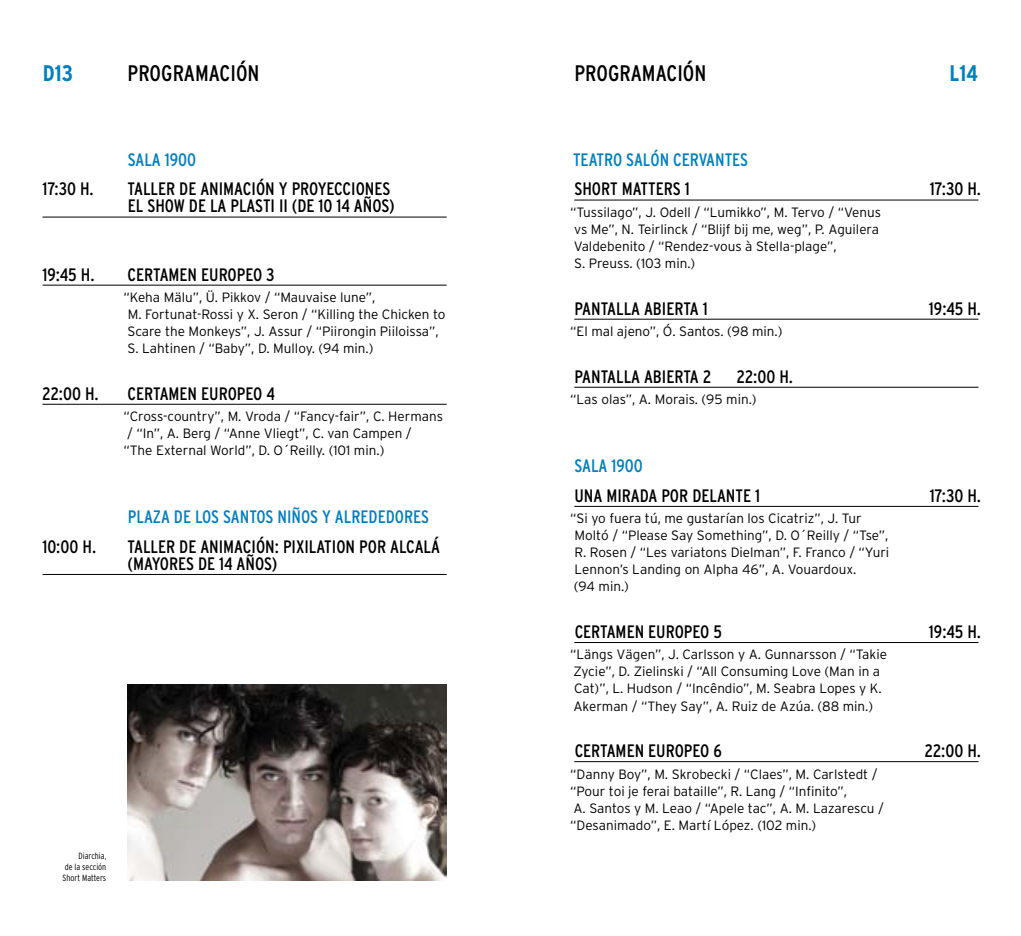
<style>
.page{position:relative;width:1021px;height:936px;background:#fff}
.page>*{position:absolute;margin:0;border:0;box-sizing:border-box;transform-origin:0 0}
.t1{font:condensed 22.5px "Interstate";color:#000}
.t2{font:700 condensed 22.5px "Interstate";color:#0080c0}
.t3{font:condensed 18px/17px "Interstate";color:#000;text-align:right}
.t4{font:condensed 18px "Interstate";color:#0080c0}
.t5{font:300 13.5px/17px "Interstate";color:#000}
.t6{font:300 condensed 9px/10.8px "Interstate";color:#000;text-align:justify}
</style>
<div class="page">
<hr style="left:43px;top:217px;width:403px;height:1px;background:#000">
<hr style="left:43px;top:285px;width:403px;height:1px;background:#000">
<hr style="left:43px;top:404px;width:403px;height:1px;background:#000">
<hr style="left:43px;top:574px;width:403px;height:1px;background:#000">
<img style="left:128px;top:685px;width:318px;height:195px">
<hr style="left:574px;top:200px;width:404px;height:1px;background:#000">
<hr style="left:574px;top:319px;width:404px;height:1px;background:#000">
<hr style="left:574px;top:387px;width:404px;height:1px;background:#000">
<hr style="left:574px;top:506px;width:404px;height:1px;background:#000">
<hr style="left:574px;top:642px;width:404px;height:1px;background:#000">
<hr style="left:574px;top:761px;width:404px;height:1px;background:#000">
<h1 class="t2" style="left:43px;top:60px;width:32px">D13</h1>
<h1 class="t1" style="left:128px;top:60px;width:133px">PROGRAMACIÓN</h1>
<h2 class="t4" style="left:128px;top:149px;width:70px">SALA 1900</h2>
<h2 class="t3" style="left:42px;top:180px;width:68px">17:30 H. TALLE</h2>
<h2 class="t3" style="left:166px;top:180px;width:44px">R DE ANIMACIÓN</h2>
<h2 class="t3" style="left:279px;top:180px;width:57px">Y PROYECCIONE</h2>
<h2 class="t3" style="left:128px;top:180px;width:268px">S<br>EL SHOW DE LA PLASTI II (DE 10 14 AÑOS)</h2>
<h2 class="t3" style="left:42px;top:265px;width:54px">19:45 H.</h2>
<h2 class="t3" style="left:128px;top:265px;width:149px">CERTAMEN EUROPEO 3</h2>
<p class="t5" style="left:123px;top:289px;width:323px">“Keha Mälu”, Ü. Pikkov / “Mauvaise lune”,<br>M. Fortunat-Rossi y X. Seron / “Killing the Chicken to Scare the Monkeys”, J. Assur / “Piirongin Piiloissa”, S. Lahtinen / “Baby”, D. Mulloy. (94 min.)</p>
<h2 class="t3" style="left:42px;top:385px;width:58px">22:00 H.</h2>
<h2 class="t3" style="left:128px;top:385px;width:149px">CERTAMEN EUROPEO 4</h2>
<p class="t5" style="left:123px;top:408px;width:321px">“Cross-country”, M. Vroda / “Fancy-fair”, C. Hermans / “In”, A. Berg / “Anne Vliegt”, C. van Campen /<br>“The External World”, D. O´Reilly. (101 min.)</p>
<h2 class="t4" style="left:128px;top:507px;width:301px">PLAZA DE LOS SANTOS NIÑOS Y ALREDEDORES</h2>
<h2 class="t3" style="left:127px;top:538px;width:314px;text-align:left;text-indent:39px">R DE ANIMACIÓN: PIXILATION POR ALCALÁ (MAYORES DE 14 AÑOS)</h2>
<h2 class="t3" style="left:42px;top:538px;width:55px">10:00 H.</h2>
<h2 class="t3" style="left:128px;top:538px;width:16px">TALLE</h2>
<p class="t6" style="left:63px;top:850px;width:45px;text-indent:16px">Diarchia, de la sección Short Matters</p>
<h1 class="t1" style="left:574px;top:60px;width:133px">PROGRAMACIÓN</h1>
<h1 class="t2" style="left:949px;top:60px;width:30px">L14</h1>
<h2 class="t4" style="left:573px;top:149px;width:175px">TEATRO SALÓN CERVANTES</h2>
<h2 class="t3" style="left:574px;top:180px;width:117px">SHORT MATTERS 1</h2>
<h2 class="t3" style="left:929px;top:180px;width:53px">17:30 H.</h2>
<p class="t5" style="left:570px;top:204px;width:312px">“Tussilago”, J. Odell / “Lumikko”, M. Tervo / “Venus vs Me”, N. Teirlinck / “Blijf bij me, weg”, P. Aguilera Valdebenito / “Rendez-vous à Stella-plage”,<br>S. Preuss. (103 min.)</p>
<h2 class="t3" style="left:574px;top:299px;width:135px">PANTALLA ABIERTA 1</h2>
<h2 class="t3" style="left:928px;top:299px;width:54px">19:45 H.</h2>
<p class="t5" style="left:570px;top:323px;width:214px">“El mal ajeno”, Ó. Santos. (98 min.)</p>
<h2 class="t3" style="left:574px;top:368px;width:138px">PANTALLA ABIERTA 2</h2>
<h2 class="t3" style="left:736px;top:368px;width:58px">22:00 H.</h2>
<p class="t5" style="left:570px;top:391px;width:188px">“Las olas”, A. Morais. (95 min.)</p>
<h2 class="t4" style="left:574px;top:456px;width:70px">SALA 1900</h2>
<h2 class="t3" style="left:574px;top:487px;width:187px">UNA MIRADA POR DELANTE 1</h2>
<h2 class="t3" style="left:929px;top:487px;width:53px">17:30 H.</h2>
<p class="t5" style="left:570px;top:510px;width:320px">“Si yo fuera tú, me gustarían los Cicatriz”, J. Tur Moltó / “Please Say Something”, D. O´Reilly / “Tse”, R. Rosen / “Les variatons Dielman”, F. Franco / “Yuri Lennon’s Landing on Alpha 46”, A. Vouardoux.<br>(94 min.)</p>
<h2 class="t3" style="left:574px;top:623px;width:149px">CERTAMEN EUROPEO 5</h2>
<h2 class="t3" style="left:928px;top:623px;width:54px">19:45 H.</h2>
<p class="t5" style="left:570px;top:646px;width:318px">“Längs Vägen”, J. Carlsson y A. Gunnarsson / “Takie Zycie”, D. Zielinski / “All Consuming Love (Man in a Cat)”, L. Hudson / “Incêndio”, M. Seabra Lopes y K.<br>Akerman / “They Say”, A. Ruiz de Azúa. (88 min.)</p>
<h2 class="t3" style="left:574px;top:742px;width:149px">CERTAMEN EUROPEO 6</h2>
<h2 class="t3" style="left:924px;top:742px;width:58px">22:00 H.</h2>
<p class="t5" style="left:570px;top:765px;width:315px">“Danny Boy”, M. Skrobecki / “Claes”, M. Carlstedt / “Pour toi je ferai bataille”, R. Lang / “Infinito”,<br>A. Santos y M. Leao / “Apele tac”, A. M. Lazarescu / “Desanimado”, E. Martí López. (102 min.)</p>
</div>
